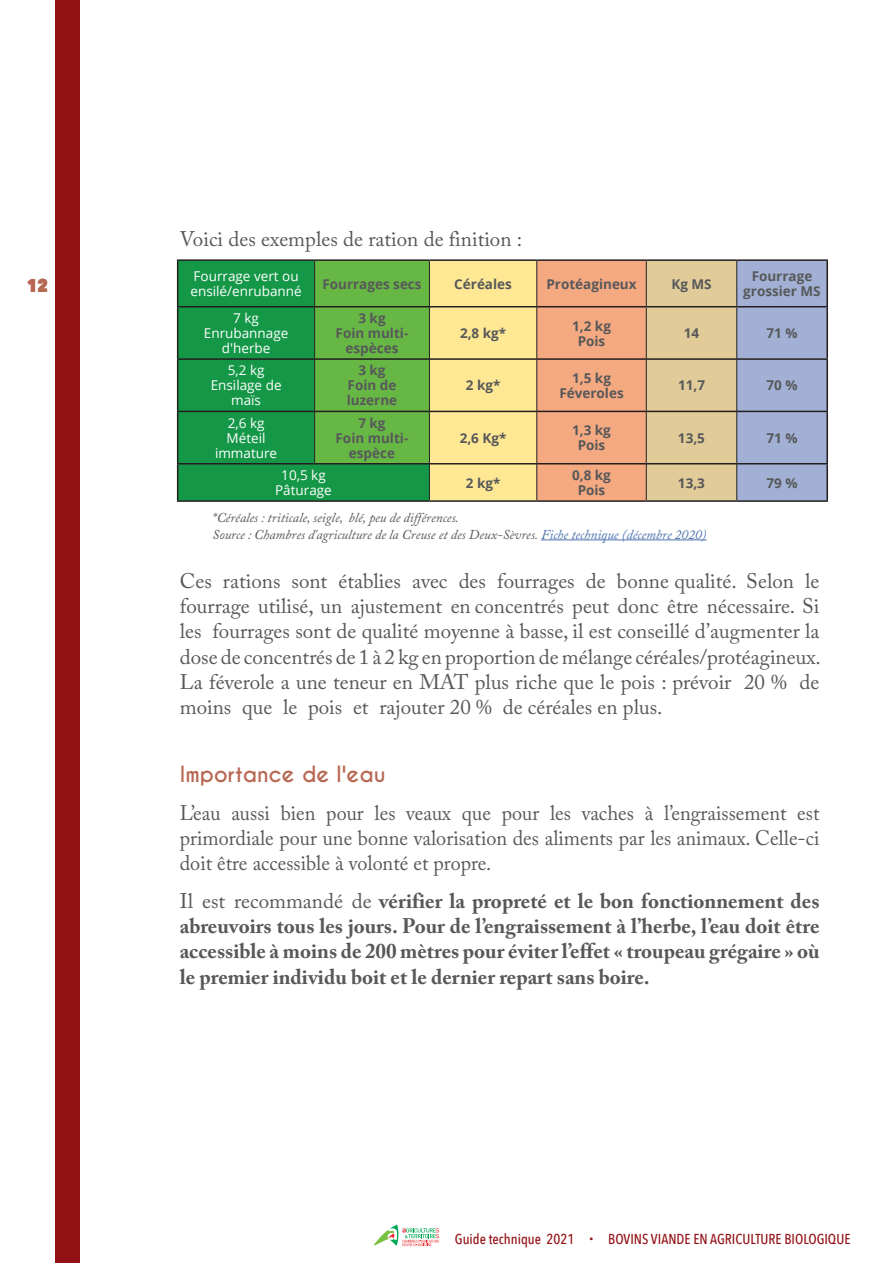
<style>
.page{position:relative;width:893px;height:1263px;background:#fff}
.page>*{position:absolute;margin:0;border:0;box-sizing:border-box;transform-origin:0 0}
.t1{font:21px/25.2px "Adobe Caslon Pro";color:#57585a;text-align:justify}
.t2{font:700 21px/25.2px "Adobe Caslon Pro";color:#57585a;text-align:justify}
.t3{font:21px/25.2px "Adobe Caslon Pro";color:#57585a;text-align:justify;scale:.96 1}
.t4{font:700 21px "Caviar Dreams";color:#b76853}
.t5{font:800 18.45px "Avenir Next Condensed";color:#b76853}
.t6{font:500 14.4px "Avenir Next Condensed";color:#921115}
.t7{font:700 13.5px/15px "Open Sans";color:#57585a;text-align:center}
.t8{font:italic 13.5px/16.2px "Adobe Caslon Pro";color:#57585a}
.t9{font:13.5px/15px "Open Sans";color:#fff;text-align:center}
.s1{color:#4d72ac}
.s2{font-weight:400}
</style>
<div class="page">
<svg style="left:374px;top:1225px;width:65px;height:21px"></svg>
<div style="left:55px;top:0;width:25px;height:1263px;background:#921115"></div>
<hr style="left:541px;top:539px;width:165px;height:1px;background:#4d72ac">
<div style="left:178px;top:261px;width:137px;height:239px;background:#149747"></div>
<svg style="left:315px;top:261px;width:511px;height:239px"></svg>
<hr style="left:177px;top:306px;width:137px;height:1px;background:#231f20">
<hr style="left:315px;top:306px;width:114px;height:1px;background:#231f20">
<hr style="left:430px;top:306px;width:107px;height:1px;background:#231f20">
<hr style="left:537px;top:306px;width:109px;height:1px;background:#231f20">
<hr style="left:737px;top:306px;width:91px;height:1px;background:#231f20">
<hr style="left:177px;top:358px;width:137px;height:2px;background:#231f20">
<hr style="left:315px;top:358px;width:114px;height:2px;background:#231f20">
<hr style="left:430px;top:358px;width:107px;height:2px;background:#231f20">
<hr style="left:537px;top:358px;width:109px;height:2px;background:#231f20">
<hr style="left:646px;top:358px;width:91px;height:2px;background:#231f20">
<hr style="left:737px;top:358px;width:91px;height:2px;background:#231f20">
<hr style="left:177px;top:411px;width:137px;height:1px;background:#231f20">
<hr style="left:315px;top:411px;width:114px;height:1px;background:#231f20">
<hr style="left:430px;top:411px;width:107px;height:1px;background:#231f20">
<hr style="left:537px;top:411px;width:109px;height:1px;background:#231f20">
<hr style="left:646px;top:411px;width:91px;height:1px;background:#231f20">
<hr style="left:737px;top:411px;width:91px;height:1px;background:#231f20">
<hr style="left:177px;top:463px;width:138px;height:1px;background:#231f20">
<hr style="left:315px;top:463px;width:114px;height:1px;background:#231f20">
<hr style="left:430px;top:463px;width:107px;height:1px;background:#231f20">
<hr style="left:537px;top:463px;width:109px;height:1px;background:#231f20">
<hr style="left:646px;top:463px;width:91px;height:1px;background:#231f20">
<hr style="left:737px;top:463px;width:91px;height:1px;background:#231f20">
<hr style="left:314px;top:261px;width:1px;height:46px;background:#231f20">
<hr style="left:429px;top:261px;width:1px;height:46px;background:#231f20">
<hr style="left:537px;top:261px;width:1px;height:46px;background:#231f20">
<hr style="left:314px;top:307px;width:1px;height:52px;background:#231f20">
<hr style="left:429px;top:307px;width:1px;height:52px;background:#231f20">
<hr style="left:537px;top:307px;width:1px;height:52px;background:#231f20">
<hr style="left:646px;top:307px;width:1px;height:52px;background:#231f20">
<hr style="left:736px;top:307px;width:1px;height:52px;background:#231f20">
<hr style="left:314px;top:359px;width:1px;height:52px;background:#231f20">
<hr style="left:429px;top:359px;width:1px;height:52px;background:#231f20">
<hr style="left:537px;top:359px;width:1px;height:52px;background:#231f20">
<hr style="left:646px;top:359px;width:1px;height:52px;background:#231f20">
<hr style="left:736px;top:359px;width:1px;height:52px;background:#231f20">
<hr style="left:314px;top:411px;width:1px;height:52px;background:#231f20">
<hr style="left:429px;top:411px;width:1px;height:53px;background:#231f20">
<hr style="left:537px;top:411px;width:1px;height:53px;background:#231f20">
<hr style="left:646px;top:411px;width:1px;height:53px;background:#231f20">
<hr style="left:736px;top:411px;width:1px;height:53px;background:#231f20">
<hr style="left:429px;top:464px;width:1px;height:36px;background:#231f20">
<hr style="left:537px;top:464px;width:1px;height:36px;background:#231f20">
<hr style="left:646px;top:464px;width:1px;height:36px;background:#231f20">
<hr style="left:736px;top:464px;width:1px;height:36px;background:#231f20">
<hr style="left:646px;top:261px;width:1px;height:45px;background:#231f20">
<hr style="left:736px;top:261px;width:1px;height:45px;background:#231f20">
<hr style="left:646px;top:306px;width:91px;height:1px;background:#231f20">
<hr style="left:177px;top:259px;width:138px;height:2px;background:#231f20">
<hr style="left:177px;top:261px;width:1px;height:45px;background:#231f20">
<hr style="left:315px;top:259px;width:114px;height:2px;background:#231f20">
<hr style="left:429px;top:259px;width:108px;height:2px;background:#231f20">
<hr style="left:537px;top:259px;width:109px;height:2px;background:#231f20">
<hr style="left:646px;top:259px;width:91px;height:2px;background:#231f20">
<hr style="left:737px;top:259px;width:91px;height:2px;background:#231f20">
<hr style="left:826px;top:261px;width:2px;height:45px;background:#231f20">
<hr style="left:177px;top:307px;width:1px;height:51px;background:#231f20">
<hr style="left:826px;top:307px;width:2px;height:51px;background:#231f20">
<hr style="left:177px;top:360px;width:1px;height:51px;background:#231f20">
<hr style="left:826px;top:360px;width:2px;height:51px;background:#231f20">
<hr style="left:177px;top:412px;width:1px;height:51px;background:#231f20">
<hr style="left:826px;top:412px;width:2px;height:51px;background:#231f20">
<hr style="left:177px;top:464px;width:1px;height:36px;background:#231f20">
<hr style="left:826px;top:464px;width:2px;height:36px;background:#231f20">
<hr style="left:177px;top:500px;width:138px;height:2px;background:#231f20">
<hr style="left:315px;top:500px;width:114px;height:2px;background:#231f20">
<hr style="left:429px;top:500px;width:108px;height:2px;background:#231f20">
<hr style="left:537px;top:500px;width:109px;height:2px;background:#231f20">
<hr style="left:646px;top:500px;width:91px;height:2px;background:#231f20">
<hr style="left:737px;top:500px;width:91px;height:2px;background:#231f20">
<p class="t5" style="left:27px;top:274px;width:22px">12</p>
<p class="t1" style="left:180px;top:226px;width:344px">Voici des exemples de ration de finition :</p>
<p class="t9" style="left:191px;top:268px;width:113px;text-align:left">Fourrage vert ou ensilé/enrubanné</p>
<p class="t7" style="left:322px;top:276px;width:101px">Fourrages secs</p>
<p class="t7" style="left:454px;top:276px;width:59px">Céréales</p>
<p class="t7" style="left:546px;top:276px;width:92px">Protéagineux</p>
<p class="t7" style="left:671px;top:276px;width:42px">Kg MS</p>
<p class="t7" style="left:743px;top:268px;width:79px">Fourrage grossier MS</p>
<p class="t9" style="left:204px;top:310px;width:86px">7 kg<br>Enrubannage d'herbe</p>
<p class="t7" style="left:336px;top:310px;width:74px">3 kg<br>Foin multi&shy;espèces</p>
<p class="t7" style="left:460px;top:325px;width:48px">2,8 kg*</p>
<p class="t7" style="left:572px;top:318px;width:40px">1,2 kg<br>Pois</p>
<p class="t7" style="left:684px;top:325px;width:17px">14</p>
<p class="t7" style="left:766px;top:325px;width:33px">71 %</p>
<p class="t9" style="left:211px;top:363px;width:72px">5,2 kg<br>Ensilage de maïs</p>
<p class="t7" style="left:347px;top:363px;width:52px">3 kg<br>Foin de luzerne</p>
<p class="t9" style="left:215px;top:415px;width:64px">2,6 kg<br>Méteil immature</p>
<p class="t7" style="left:336px;top:415px;width:74px">7 kg<br>Foin multi&shy;espèce</p>
<p class="t7" style="left:466px;top:378px;width:36px">2 kg*</p>
<p class="t7" style="left:559px;top:370px;width:66px">1,5 kg<br>Féveroles</p>
<p class="t7" style="left:678px;top:378px;width:29px">11,7</p>
<p class="t7" style="left:766px;top:378px;width:33px">70 %</p>
<p class="t7" style="left:460px;top:430px;width:48px">2,6 Kg*</p>
<p class="t7" style="left:572px;top:422px;width:40px">1,3 kg<br>Pois</p>
<p class="t7" style="left:678px;top:430px;width:29px">13,5</p>
<p class="t7" style="left:766px;top:430px;width:33px">71 %</p>
<p class="t9" style="left:275px;top:467px;width:58px">10,5 kg<br>Pâturage</p>
<p class="t7" style="left:466px;top:475px;width:36px">2 kg*</p>
<p class="t7" style="left:572px;top:467px;width:40px">0,8 kg<br>Pois</p>
<p class="t7" style="left:678px;top:475px;width:29px">13,3</p>
<p class="t7" style="left:766px;top:475px;width:33px">79 %</p>
<p class="t8" style="left:213px;top:510px;width:495px">*Céréales : triticale, seigle, blé, peu de différences.<br>Source : Chambres d'agriculture de la Creuse et des Deux-Sèvres. <span class="s1">Fiche technique (décembre 2020)</span></p>
<p class="t1" style="left:180px;top:568px;width:643px">Ces rations sont établies avec des fourrages de bonne qualité. Selon le fourrage utilisé, un ajustement en concentrés peut donc être nécessaire. Si les fourrages sont de qualité moyenne à basse, il est conseillé d’augmenter la dose de concentrés de 1 à 2 kg en proportion de mélange céréales/protéagineux.<br>La féverole a une teneur en MAT plus riche que le pois : prévoir 20 % de moins que le pois et rajouter 20 % de céréales en plus.</p>
<p class="t4" style="left:180px;top:761px;width:207px">Importance de l'eau</p>
<p class="t3" style="left:180px;top:800px;width:668px">L’eau aussi bien pour les veaux que pour les vaches à l’engraissement est primordiale pour une bonne valorisation des aliments par les animaux. Celle-ci doit être accessible à volonté et propre.</p>
<p class="t2" style="left:180px;top:888px;width:641px"><span class="s2">Il est recommandé de</span> vérifier la propreté et le bon fonctionnement des abreuvoirs tous les jours. Pour de l’engraissement à l’herbe, l’eau doit être accessible à moins de 200 mètres pour éviter l’effet « troupeau grégaire » où le premier individu boit et le dernier repart sans boire.</p>
<p class="t6" style="left:455px;top:1230px;width:121px">Guide technique 2021</p>
<p class="t6" style="left:608px;top:1230px;width:244px">BOVINS VIANDE EN AGRICULTURE BIOLOGIQUE</p>
</div>
